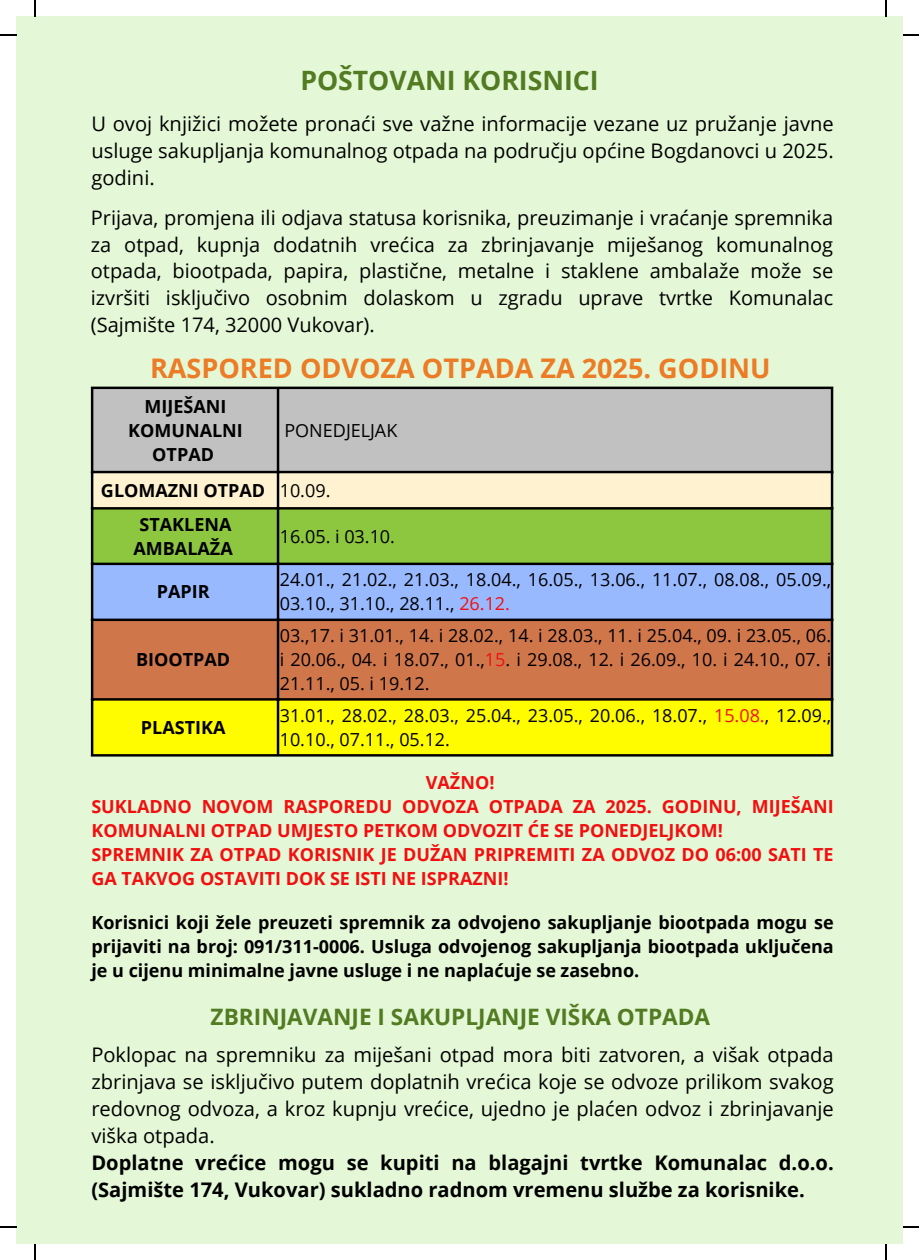
<style>
.page{position:relative;width:919px;height:1260px;background:#fff}
.page>*{position:absolute;margin:0;border:0;box-sizing:border-box;transform-origin:0 0}
.t1{font:700 27px "Open Sans";color:#ec7c26}
.t2{font:700 26.6px "Open Sans";color:#527b22}
.t3{font:700 22.6px "Open Sans";color:#527b22}
.t4{font:20.2px/27px "Open Sans";color:#000;text-align:justify}
.t5{font:20px/26.8px "Open Sans";color:#000;text-align:justify}
.t6{font:18px/24px "Open Sans";color:#000}
.t7{font:700 18px/24px "Open Sans";color:#000;text-align:center}
.t8{font:700 18px/24px "Open Sans";color:#f20f10}
.s1{color:#f20f10}
.s2{font-weight:700}
</style>
<div class="page">
<div style="left:16px;top:16px;width:887px;height:1228px;background:#e4f8d7"></div>
<div style="left:93px;top:389px;width:737px;height:81px;background:#c1c1c1"></div>
<svg style="left:93px;top:473px;width:737px;height:145px;background:#abc9a9"></svg>
<div style="left:93px;top:621px;width:737px;height:77px;background:#d0764b"></div>
<div style="left:93px;top:700px;width:737px;height:54px;background:#fffc00"></div>
<hr style="left:91px;top:389px;width:2px;height:365px;background:#000">
<hr style="left:277px;top:389px;width:2px;height:365px;background:#000">
<hr style="left:830px;top:389px;width:3px;height:365px;background:#000">
<hr style="left:91px;top:386px;width:742px;height:3px;background:#000">
<hr style="left:91px;top:470px;width:742px;height:3px;background:#000">
<hr style="left:91px;top:507px;width:742px;height:2px;background:#000">
<hr style="left:91px;top:562px;width:742px;height:3px;background:#000">
<hr style="left:91px;top:618px;width:742px;height:3px;background:#000">
<hr style="left:91px;top:698px;width:742px;height:2px;background:#000">
<hr style="left:91px;top:754px;width:742px;height:2px;background:#000">
<svg style="left:34px;top:0;width:2px;height:16px"></svg>
<svg style="left:0;top:34px;width:16px;height:2px"></svg>
<svg style="left:885px;top:0;width:1px;height:16px"></svg>
<svg style="left:903px;top:34px;width:16px;height:2px"></svg>
<svg style="left:34px;top:1244px;width:2px;height:15px"></svg>
<svg style="left:0;top:1226px;width:16px;height:1px"></svg>
<svg style="left:885px;top:1244px;width:1px;height:15px"></svg>
<svg style="left:903px;top:1226px;width:16px;height:1px"></svg>
<h1 class="t2" style="left:300px;top:61px;width:300px">POŠTOVANI KORISNICI</h1>
<h3 class="t4" style="left:91px;top:110px;width:744px">U ovoj knjižici možete pronaći sve važne informacije vezane uz pružanje javne usluge sakupljanja komunalnog otpada na području općine Bogdanovci u 2025. godini.</h3>
<h3 class="t5" style="left:91px;top:203px;width:743px">Prijava, promjena ili odjava statusa korisnika, preuzimanje i vraćanje spremnika za otpad, kupnja dodatnih vrećica za zbrinjavanje miješanog komunalnog otpada, biootpada, papira, plastične, metalne i staklene ambalaže može se izvršiti isključivo osobnim dolaskom u zgradu uprave tvrtke Komunalac (Sajmište 174, 32000 Vukovar).</h3>
<h1 class="t1" style="left:150px;top:349px;width:622px">RASPORED ODVOZA OTPADA ZA 2025. GODINU</h1>
<p class="t7" style="left:128px;top:394px;width:116px">MIJEŠANI<br>KOMUNALNI<br>OTPAD</p>
<p class="t6" style="left:284px;top:418px;width:114px">PONEDJELJAK</p>
<p class="t7" style="left:101px;top:478px;width:166px">GLOMAZNI OTPAD</p>
<p class="t6" style="left:280px;top:478px;width:52px">10.09.</p>
<p class="t7" style="left:133px;top:511px;width:101px">STAKLENA<br>AMBALAŽA</p>
<p class="t6" style="left:280px;top:523px;width:117px">16.05. i 03.10.</p>
<p class="t7" style="left:157px;top:579px;width:54px">PAPIR</p>
<p class="t6" style="left:280px;top:567px;width:553px">24.01., 21.02., 21.03., 18.04., 16.05., 13.06., 11.07., 08.08., 05.09.,<br>03.10., 31.10., 28.11., <span class="s1">26.12.</span></p>
<p class="t7" style="left:136px;top:647px;width:96px">BIOOTPAD</p>
<p class="t7" style="left:141px;top:714px;width:86px">PLASTIKA</p>
<p class="t6" style="left:280px;top:623px;width:553px;text-align:justify">03.,17. i 31.01., 14. i 28.02., 14. i 28.03., 11. i 25.04., 09. i 23.05., 06. i 20.06., 04. i 18.07., 01.,<span class="s1">15</span>. i 29.08., 12. i 26.09., 10. i 24.10., 07. i 21.11., 05. i 19.12.</p>
<p class="t6" style="left:280px;top:702px;width:553px">31.01., 28.02., 28.03., 25.04., 23.05., 20.06., 18.07., <span class="s1">15.08.</span>, 12.09.,<br>10.10., 07.11., 05.12.</p>
<p class="t8" style="left:426px;top:770px;width:70px">VAŽNO!</p>
<p class="t8" style="left:91px;top:794px;width:743px">SUKLADNO NOVOM RASPOREDU ODVOZA OTPADA ZA 2025. GODINU, MIJEŠANI<br>KOMUNALNI OTPAD UMJESTO PETKOM ODVOZIT ĆE SE PONEDJELJKOM!</p>
<p class="t8" style="left:91px;top:842px;width:743px">SPREMNIK ZA OTPAD KORISNIK JE DUŽAN PRIPREMITI ZA ODVOZ DO 06:00 SATI TE<br>GA TAKVOG OSTAVITI DOK SE ISTI NE ISPRAZNI!</p>
<p class="t7" style="left:91px;top:910px;width:743px;text-align:justify">Korisnici koji žele preuzeti spremnik za odvojeno sakupljanje biootpada mogu se prijaviti na broj: 091/311-0006. Usluga odvojenog sakupljanja biootpada uključena je u cijenu minimalne javne usluge i ne naplaćuje se zasebno.</p>
<h2 class="t3" style="left:211px;top:1000px;width:501px">ZBRINJAVANJE I SAKUPLJANJE VIŠKA OTPADA</h2>
<h3 class="t4" style="left:91px;top:1040px;width:743px;text-align:left">Poklopac na spremniku za miješani otpad mora biti zatvoren, a višak otpada zbrinjava se isključivo putem doplatnih vrećica koje se odvoze prilikom svakog redovnog odvoza, a kroz kupnju vrećice, ujedno je plaćen odvoz i zbrinjavanje viška otpada.<br><span class="s2">Doplatne vrećice mogu se kupiti na blagajni tvrtke Komunalac d.o.o. (Sajmište 174, Vukovar) sukladno radnom vremenu službe za korisnike.</span></h3>
</div>
